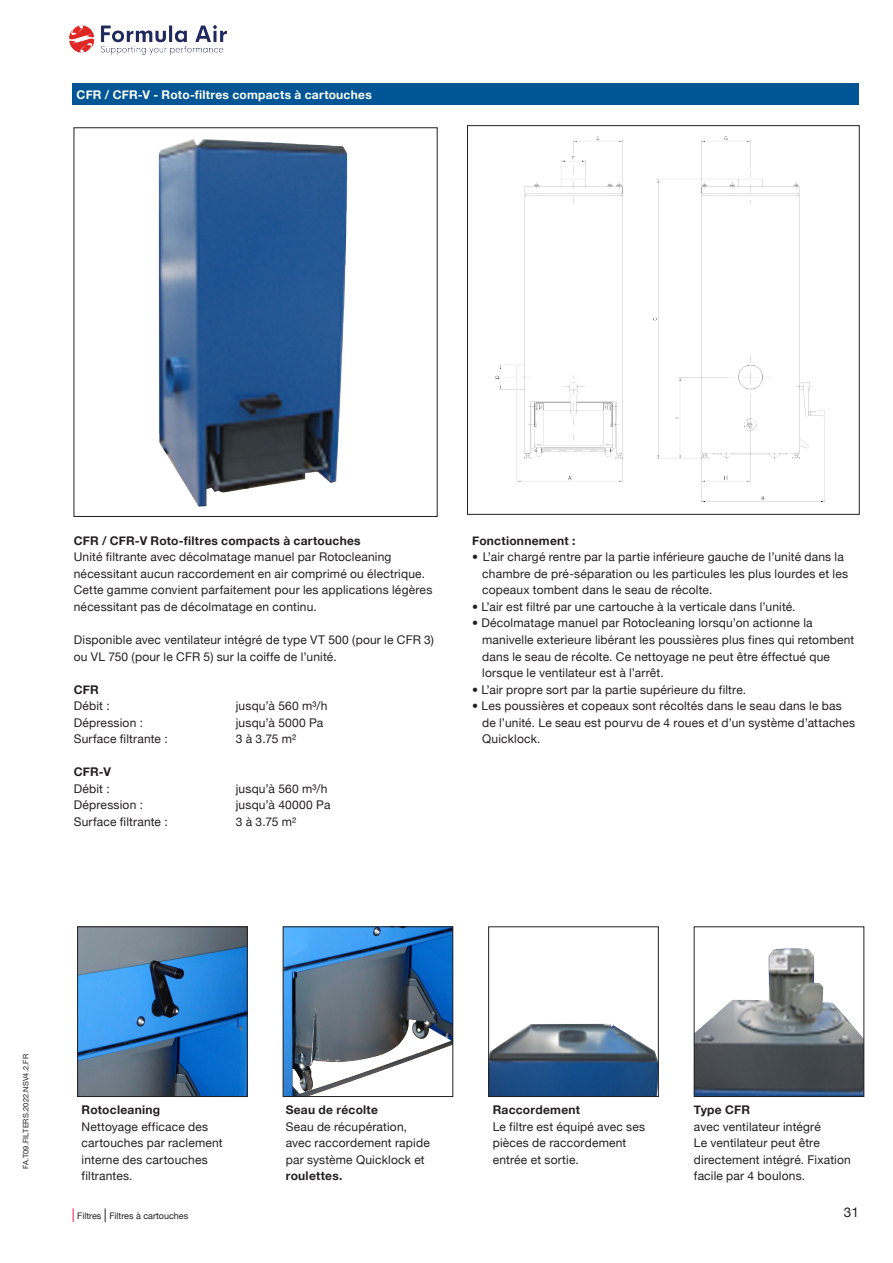
<style>
.page{position:relative;width:893px;height:1263px;background:#fff}
.page>*{position:absolute;margin:0;border:0;box-sizing:border-box;transform-origin:0 0}
.t1{font:13.5px "Helvetica Neue";color:#231f20}
.Subheader2-H2{font:12px/16.5px "Helvetica Neue";letter-spacing:.015em;color:#231f20}
.Body_alinea_tabel{font:12px/16.5px "Helvetica Neue";letter-spacing:.015em;color:#231f20}
.Subheader2-H2-2{font:700 12px "Helvetica Neue";letter-spacing:.02em;color:#231f20}
.Header1-H1{font:700 12px "Helvetica Neue";letter-spacing:.02em;color:#fff}
.Body_alinea_tabel-2{font:700 12px "Helvetica Neue";letter-spacing:.02em;color:#231f20}
.t2{font:9px "Helvetica Neue";color:#231f20}
.t3{font:7.5px "Helvetica Neue";letter-spacing:.015em;color:#231f20}
.s1{font-size:13.5px;color:#ed154e}
.s2{font-size:13.5px}
.s3{font-weight:700}
</style>
<div class="page">
<img style="left:69px;top:26px;width:157px;height:28px">
<img style="left:159px;top:139px;width:189px;height:368px">
<img style="left:495px;top:136px;width:330px;height:366px">
<div style="left:467px;top:125px;width:392px;height:389px;border:1px solid #231f20"></div>
<div style="left:72px;top:84px;width:787px;height:21px;background:#005595"></div>
<img style="left:285px;top:929px;width:166px;height:166px">
<div style="left:283px;top:927px;width:170px;height:170px;border:1px solid #231f20"></div>
<img style="left:79px;top:929px;width:166px;height:166px">
<div style="left:77px;top:927px;width:170px;height:170px;border:1px solid #231f20"></div>
<img style="left:490px;top:1023px;width:166px;height:72px">
<div style="left:488px;top:927px;width:170px;height:170px;border:1px solid #231f20"></div>
<img style="left:696px;top:948px;width:166px;height:147px">
<div style="left:694px;top:927px;width:170px;height:170px;border:1px solid #231f20"></div>
<p class="Header1-H1" style="left:77px;top:87px;width:119px">Filtre à point LBFC</p>
<p class="Header1-H1" style="left:77px;top:87px;width:297px">CFR / CFR-V - Roto-filtres compacts à cartouches</p>
<p class="Subheader2-H2-2" style="left:74px;top:533px;width:288px">CFR / CFR-V Roto-filtres compacts à cartouches</p>
<p class="Subheader2-H2" style="left:74px;top:549px;width:360px">Unité filtrante avec décolmatage manuel par Rotocleaning nécessitant aucun raccordement en air comprimé ou électrique.<br>Cette gamme convient parfaitement pour les applications légères nécessitant pas de décolmatage en continu.</p>
<p class="Subheader2-H2" style="left:74px;top:631px;width:362px">Disponible avec ventilateur intégré de type VT 500 (pour le CFR 3) ou VL 750 (pour le CFR 5) sur la coiffe de l’unité.</p>
<p class="Subheader2-H2-2" style="left:74px;top:682px;width:26px">CFR</p>
<p class="Subheader2-H2" style="left:74px;top:697px;width:37px">Débit :</p>
<p class="Subheader2-H2" style="left:236px;top:697px;width:93px">jusqu’à 560 m³/h</p>
<p class="Subheader2-H2" style="left:74px;top:714px;width:71px">Dépression :</p>
<p class="Subheader2-H2" style="left:236px;top:714px;width:89px">jusqu’à 5000 Pa</p>
<p class="Subheader2-H2" style="left:74px;top:730px;width:95px">Surface filtrante :</p>
<p class="Subheader2-H2" style="left:236px;top:730px;width:62px">3 à 3.75 m²</p>
<p class="Subheader2-H2-2" style="left:74px;top:764px;width:39px">CFR-V</p>
<p class="Subheader2-H2" style="left:74px;top:780px;width:37px">Débit :</p>
<p class="Subheader2-H2" style="left:236px;top:780px;width:93px">jusqu’à 560 m³/h</p>
<p class="Subheader2-H2" style="left:74px;top:796px;width:71px">Dépression :</p>
<p class="Subheader2-H2" style="left:236px;top:796px;width:96px">jusqu’à 40000 Pa</p>
<p class="Subheader2-H2" style="left:74px;top:813px;width:95px">Surface filtrante :</p>
<p class="Subheader2-H2" style="left:236px;top:813px;width:62px">3 à 3.75 m²</p>
<p class="Subheader2-H2-2" style="left:472px;top:533px;width:105px">Fonctionnement :</p>
<p class="Subheader2-H2" style="left:472px;top:549px;width:373px">• L’air chargé rentre par la partie inférieure gauche de l’unité dans la</p>
<p class="Subheader2-H2" style="left:482px;top:565px;width:368px">chambre de pré-séparation ou les particules les plus lourdes et les</p>
<p class="Subheader2-H2" style="left:482px;top:582px;width:232px">copeaux tombent dans le seau de récolte.</p>
<p class="Subheader2-H2" style="left:472px;top:598px;width:325px">• L’air est filtré par une cartouche à la verticale dans l’unité.</p>
<p class="Subheader2-H2" style="left:472px;top:615px;width:342px">• Décolmatage manuel par Rotocleaning lorsqu’on actionne la</p>
<p class="Subheader2-H2" style="left:482px;top:631px;width:374px">manivelle exterieure libérant les poussières plus fines qui retombent</p>
<p class="Subheader2-H2" style="left:482px;top:648px;width:349px">dans le seau de récolte. Ce nettoyage ne peut être éffectué que</p>
<p class="Subheader2-H2" style="left:482px;top:664px;width:183px">lorsque le ventilateur est à l’arrêt.</p>
<p class="Subheader2-H2" style="left:472px;top:681px;width:276px">• L’air propre sort par la partie supérieure du filtre.</p>
<p class="Subheader2-H2" style="left:472px;top:697px;width:371px">• Les poussières et copeaux sont récoltés dans le seau dans le bas</p>
<p class="Subheader2-H2" style="left:482px;top:714px;width:374px">de l’unité. Le seau est pourvu de 4 roues et d’un système d’attaches</p>
<p class="Subheader2-H2" style="left:482px;top:730px;width:60px">Quicklock.</p>
<p class="t3" style="left:21px;top:1169px;width:117px;rotate:-90deg">FA.T09.FILTERS.2022.NSV4.2.FR</p>
<p class="Body_alinea_tabel-2" style="left:82px;top:1102px;width:80px">Rotocleaning</p>
<p class="Body_alinea_tabel" style="left:82px;top:1118px;width:143px">Nettoyage efficace des cartouches par raclement interne des cartouches filtrantes.</p>
<p class="t2" style="left:72px;top:1211px;width:118px"><span class="s1">|</span> Filtres <span class="s2">|</span> Filtres à cartouches</p>
<p class="Body_alinea_tabel-2" style="left:286px;top:1102px;width:94px">Seau de récolte</p>
<p class="Body_alinea_tabel" style="left:286px;top:1118px;width:146px">Seau de récupération, avec raccordement rapide par système Quicklock et <span class="s3">roulettes.</span></p>
<p class="Body_alinea_tabel" style="left:493px;top:1101px;width:154px"><span class="s3">Raccordement<br></span>Le filtre est équipé avec ses pièces de raccordement entrée et sortie.</p>
<p class="Body_alinea_tabel-2" style="left:694px;top:1102px;width:58px">Type CFR</p>
<p class="Body_alinea_tabel" style="left:694px;top:1118px;width:158px">avec ventilateur intégré<br>Le ventilateur peut être directement intégré. Fixation facile par 4 boulons.</p>
<p class="t1" style="left:844px;top:1204px;width:17px">31</p>
</div>
